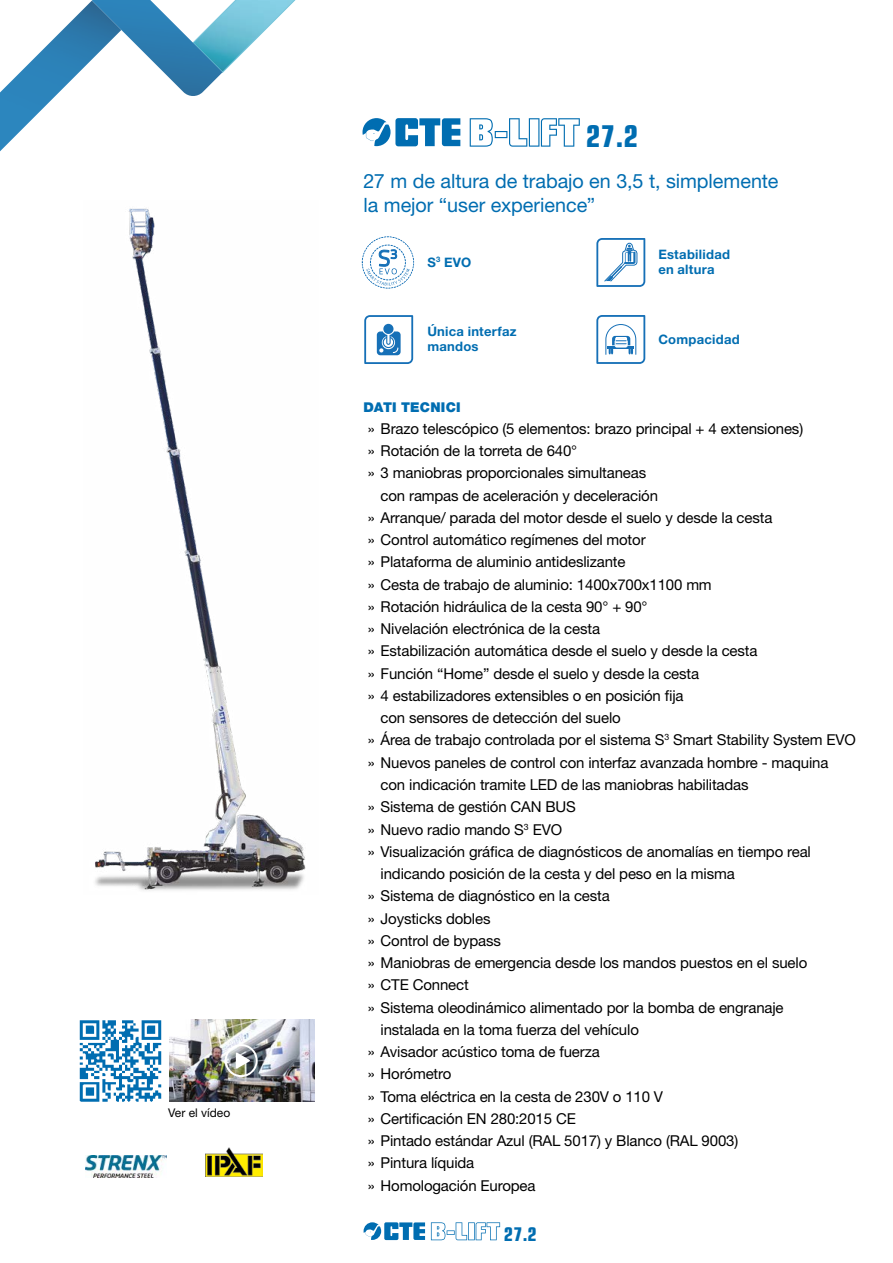
<style>
.page{position:relative;width:893px;height:1263px;background:#fff}
.page>*{position:absolute;margin:0;border:0;box-sizing:border-box;transform-origin:0 0}
.t1{font:700 condensed 30px "Eurostile LT Std";color:#006db1}
.t2{font:19.8px/23.7px "Helvetica Neue";letter-spacing:-.005em;color:#006db1}
.t3{font:700 condensed 18.9px "Eurostile LT Std";color:#006db1}
.t4{font:15px "Helvetica Neue";letter-spacing:-.01em;color:#000}
.t5{font:900 13.5px "Helvetica Neue";letter-spacing:.01em;color:#006db1}
.t6{font:700 13.05px/15.6px "Helvetica Neue";letter-spacing:.02em;color:#006db1}
.t7{font:12px "Helvetica Neue";color:#000}
.s1{font-style:inherit}
</style>
<div class="page">
<img style="left:95px;top:208px;width:211px;height:683px">
<img style="left:85px;top:1155px;width:81px;height:23px">
<img style="left:206px;top:1147px;width:57px;height:30px">
<svg style="left:223px;top:0;width:73px;height:72px"></svg>
<img style="left:0;top:1px;width:92px;height:151px">
<img style="left:92px;top:0;width:131px;height:96px">
<svg style="left:645px;top:238px;width:1px;height:45px"></svg>
<svg style="left:596px;top:238px;width:49px;height:49px"></svg>
<svg style="left:645px;top:315px;width:1px;height:45px"></svg>
<svg style="left:596px;top:315px;width:49px;height:49px"></svg>
<svg style="left:413px;top:315px;width:1px;height:45px"></svg>
<svg style="left:364px;top:315px;width:49px;height:49px"></svg>
<svg style="left:470px;top:118px;width:110px;height:29px"></svg>
<svg style="left:362px;top:118px;width:98px;height:28px"></svg>
<svg style="left:431px;top:1222px;width:69px;height:18px"></svg>
<svg style="left:364px;top:1222px;width:61px;height:18px"></svg>
<svg style="left:361px;top:236px;width:53px;height:53px"></svg>
<div style="left:370px;top:245px;width:36px;height:35px;border:1px dashed #1670b7;border-radius:50%"></div>
<div style="left:362px;top:236px;width:52px;height:52px;border:1px dashed #1670b7;border-radius:50%"></div>
<svg style="left:366px;top:249px;width:44px;height:37px"></svg>
<img style="left:79px;top:1020px;width:83px;height:82px">
<img style="left:169px;top:1020px;width:146px;height:81px">
<svg style="left:225px;top:1044px;width:33px;height:33px"></svg>
<p class="t7" style="left:168px;top:1105px;width:64px">Ver el vídeo</p>
<h1 class="t1" style="left:586px;top:119px;width:54px">27.2</h1>
<h2 class="t2" style="left:364px;top:169px;width:416px">27 m de altura de trabajo en 3,5 t, simplemente la mejor “user experience”</h2>
<p class="t6" style="left:427px;top:254px;width:45px">S<sup>3</sup> EVO</p>
<p class="t6" style="left:658px;top:246px;width:73px">Estabilidad en altura</p>
<p class="t6" style="left:427px;top:323px;width:91px">Única interfaz mandos</p>
<p class="t6" style="left:658px;top:331px;width:83px">Compacidad</p>
<p class="t5" style="left:364px;top:399px;width:99px">DATI TECNICI</p>
<p class="t4" style="left:368px;top:419px;width:437px"><span class="s1">»</span> Brazo telescópico (5 elementos: brazo principal + 4 extensiones)</p>
<p class="t4" style="left:368px;top:442px;width:211px"><span class="s1">»</span> Rotación de la torreta de 640°</p>
<p class="t4" style="left:368px;top:464px;width:280px"><span class="s1">»</span> 3 maniobras proporcionales simultaneas</p>
<p class="t4" style="left:381px;top:486px;width:279px">con rampas de aceleración y deceleración</p>
<p class="t4" style="left:368px;top:508px;width:406px"><span class="s1">»</span> Arranque/ parada del motor desde el suelo y desde la cesta</p>
<p class="t4" style="left:368px;top:531px;width:279px"><span class="s1">»</span> Control automático regímenes del motor</p>
<p class="t4" style="left:368px;top:553px;width:259px"><span class="s1">»</span> Plataforma de aluminio antideslizante</p>
<p class="t4" style="left:368px;top:575px;width:345px"><span class="s1">»</span> Cesta de trabajo de aluminio: 1400x700x1100 mm</p>
<p class="t4" style="left:368px;top:598px;width:281px"><span class="s1">»</span> Rotación hidráulica de la cesta 90° + 90°</p>
<p class="t4" style="left:368px;top:620px;width:234px"><span class="s1">»</span> Nivelación electrónica de la cesta</p>
<p class="t4" style="left:368px;top:642px;width:391px"><span class="s1">»</span> Estabilización automática desde el suelo y desde la cesta</p>
<p class="t4" style="left:368px;top:664px;width:333px"><span class="s1">»</span> Función “Home” desde el suelo y desde la cesta</p>
<p class="t4" style="left:368px;top:687px;width:317px"><span class="s1">»</span> 4 estabilizadores extensibles o en posición fija</p>
<p class="t4" style="left:381px;top:709px;width:242px">con sensores de detección del suelo</p>
<p class="t4" style="left:368px;top:731px;width:490px"><span class="s1">»</span> Área de trabajo controlada por el sistema S<sup>3</sup> Smart Stability System EVO</p>
<p class="t4" style="left:368px;top:753px;width:462px"><span class="s1">»</span> Nuevos paneles de control con interfaz avanzada hombre - maquina</p>
<p class="t4" style="left:381px;top:776px;width:370px">con indicación tramite LED de las maniobras habilitadas</p>
<p class="t4" style="left:368px;top:798px;width:210px"><span class="s1">»</span> Sistema de gestión CAN BUS</p>
<p class="t4" style="left:368px;top:820px;width:196px"><span class="s1">»</span> Nuevo radio mando S<sup>3</sup> EVO</p>
<p class="t4" style="left:368px;top:842px;width:445px"><span class="s1">»</span> Visualización gráfica de diagnósticos de anomalías en tiempo real</p>
<p class="t4" style="left:381px;top:865px;width:356px">indicando posición de la cesta y del peso en la misma</p>
<p class="t4" style="left:368px;top:887px;width:244px"><span class="s1">»</span> Sistema de diagnóstico en la cesta</p>
<p class="t4" style="left:368px;top:909px;width:124px"><span class="s1">»</span> Joysticks dobles</p>
<p class="t4" style="left:368px;top:931px;width:135px"><span class="s1">»</span> Control de bypass</p>
<p class="t4" style="left:368px;top:954px;width:441px"><span class="s1">»</span> Maniobras de emergencia desde los mandos puestos en el suelo</p>
<p class="t4" style="left:368px;top:976px;width:102px"><span class="s1">»</span> CTE Connect</p>
<p class="t4" style="left:368px;top:998px;width:417px"><span class="s1">»</span> Sistema oleodinámico alimentado por la bomba de engranaje</p>
<p class="t4" style="left:381px;top:1020px;width:260px">instalada en la toma fuerza del vehículo</p>
<p class="t4" style="left:368px;top:1043px;width:234px"><span class="s1">»</span> Avisador acústico toma de fuerza</p>
<p class="t4" style="left:368px;top:1065px;width:85px"><span class="s1">»</span> Horómetro</p>
<p class="t4" style="left:368px;top:1087px;width:297px"><span class="s1">»</span> Toma eléctrica en la cesta de 230V o 110 V</p>
<p class="t4" style="left:368px;top:1110px;width:210px"><span class="s1">»</span> Certificación EN 280:2015 CE</p>
<p class="t4" style="left:368px;top:1132px;width:372px"><span class="s1">»</span> Pintado estándar Azul (RAL 5017) y Blanco (RAL 9003)</p>
<p class="t4" style="left:368px;top:1154px;width:108px"><span class="s1">»</span> Pintura líquida</p>
<p class="t4" style="left:368px;top:1176px;width:169px"><span class="s1">»</span> Homologación Europea</p>
<p class="t3" style="left:504px;top:1222px;width:35px">27.2</p>
</div>
